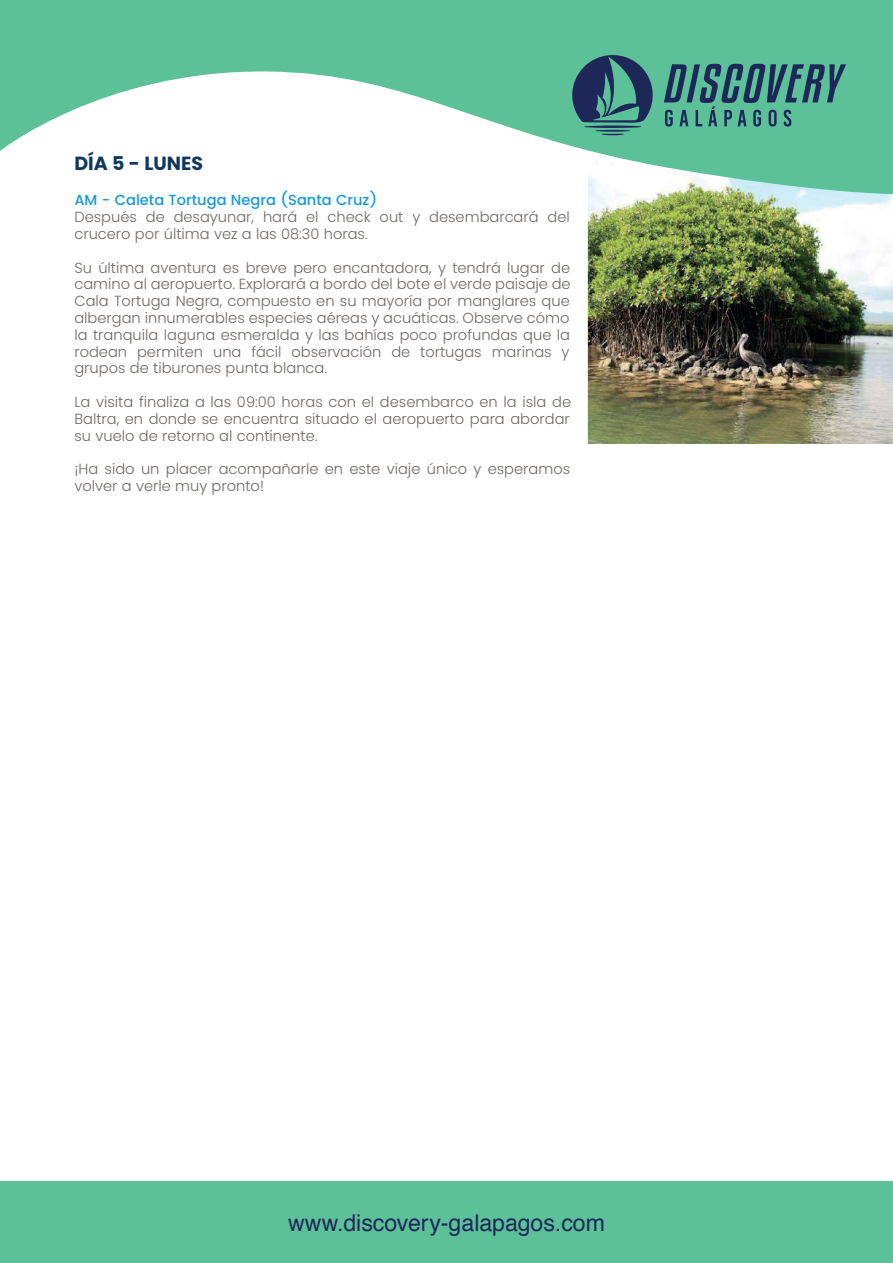
<style>
.page{position:relative;width:893px;height:1263px;background:#fff}
.page>*{position:absolute;margin:0;border:0;box-sizing:border-box;transform-origin:0 0}
.t1{font:23.1px "Helvetica";color:#1d2858}
.t2{font:700 19.05px "Poppins";color:#10385f}
.t3{font:300 14.55px/16.8px "Poppins";color:#6d6865}
.t4{font:500 14.55px "Poppins";color:#1699d6}
</style>
<div class="page">
<img style="left:588px;top:194px;width:305px;height:250px">
<div style="left:0;top:1181px;width:893px;height:82px;background:#5cc099"></div>
<svg style="left:0;top:0;width:893px;height:194px;fill:#5cc099"></svg>
<svg style="left:572px;top:54px;width:82px;height:82px;background:#3c7478"></svg>
<svg style="left:664px;top:64px;width:182px;height:63px;background:#458a81"></svg>
<h2 class="t2" style="left:74px;top:152px;width:130px">DÍA 5 - LUNES</h2>
<p class="t4" style="left:74px;top:192px;width:304px">AM - Caleta Tortuga Negra (Santa Cruz)</p>
<p class="t3" style="left:74px;top:209px;width:497px">Después de desayunar, hará el check out y desembarcará del crucero por última vez a las 08:30 horas.</p>
<p class="t3" style="left:74px;top:259px;width:498px;text-align:justify">Su última aventura es breve pero encantadora, y tendrá lugar de camino al aeropuerto. Explorará a bordo del bote el verde paisaje de Cala Tortuga Negra, compuesto en su mayoría por manglares que albergan innumerables especies aéreas y acuáticas. Observe cómo la tranquila laguna esmeralda y las bahías poco profundas que la rodean permiten una fácil observación de tortugas marinas y grupos de tiburones punta blanca.</p>
<p class="t3" style="left:74px;top:394px;width:498px;text-align:justify">La visita finaliza a las 09:00 horas con el desembarco en la isla de Baltra, en donde se encuentra situado el aeropuerto para abordar su vuelo de retorno al continente.</p>
<p class="t3" style="left:74px;top:461px;width:497px">¡Ha sido un placer acompañarle en este viaje único y esperamos volver a verle muy pronto!</p>
<h1 class="t1" style="left:288px;top:1205px;width:318px">www.discovery-galapagos.com</h1>
</div>
